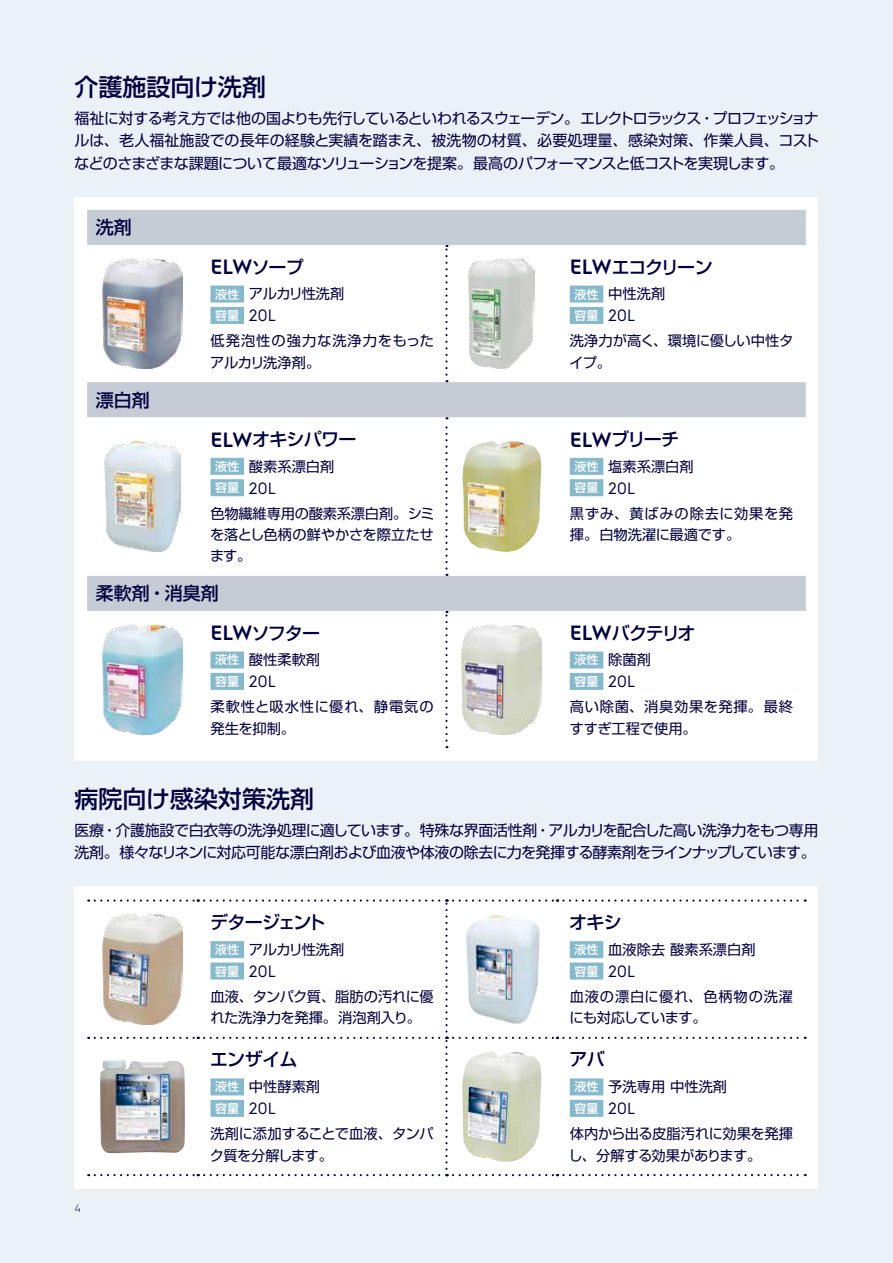
<style>
.page{position:relative;width:893px;height:1263px;background:#eaf2f7}
.page>*{position:absolute;margin:0;border:0;box-sizing:border-box;transform-origin:0 0}
.t1{font:500 24px "Shin Go Pro";color:#00013f}
.t2{font:600 20.7px "Electrolux Sans";color:#00013f}
.t3{font:500 18px "Shin Go Pro";letter-spacing:-.04em;color:#00013f}
.t4{font:500 18px/39.3px "Shin Go Pro";color:#00013f}
.t5{font:500 18px "Shin Go Pro";letter-spacing:-.085em;color:#00013f}
.t6{font:16.35px "Electrolux Sans";color:#00013f}
.t7{font:15px/22.5px "Shin Go Pro";letter-spacing:-.04em;color:#00013f;text-align:justify}
.t8{font:14.25px/21.3px "Shin Go Pro";color:#00013f}
.t9{font:14.25px/21.3px "Shin Go Pro";letter-spacing:-.03em;color:#00013f}
.t10{font:14.25px/21.3px "Shin Go Pro";letter-spacing:-.025em;color:#00013f}
.t11{font:14.25px/21.3px "Shin Go Pro";letter-spacing:.035em;color:#00013f}
.t12{font:14.25px/21.3px "Shin Go Pro";letter-spacing:.04em;color:#00013f}
.t13{font:14.25px/21.3px "Shin Go Pro";letter-spacing:.025em;color:#00013f}
.t14{font:14.25px/21.3px "Shin Go Pro";letter-spacing:.055em;color:#00013f}
.t15{font:14.25px/21.3px "Shin Go Pro";letter-spacing:.05em;color:#00013f}
.t16{font:300 10.5px "Electrolux Sans";color:#00013f}
.s1{font-family:"Shin Go Pro";font-weight:500;font-size:18px}
.s2{font-weight:500;font-size:12px;color:#fff}
.s3{font-family:"Shin Go Pro";font-weight:500;font-size:12px;color:#fff}
.s4{font-family:"Electrolux Sans";font-weight:600;font-size:20.7px}
</style>
<div class="page">
<div style="left:74px;top:197px;width:743px;height:564px;background:#fff"></div>
<svg style="left:87px;top:210px;width:719px;height:401px"></svg>
<svg style="left:445px;top:245px;width:3px;height:137px"></svg>
<svg style="left:445px;top:417px;width:3px;height:159px"></svg>
<svg style="left:445px;top:611px;width:3px;height:137px"></svg>
<img style="left:102px;top:258px;width:80px;height:111px">
<div style="left:210px;top:286px;width:34px;height:17px;background:#87b9cd"></div>
<div style="left:210px;top:307px;width:34px;height:17px;background:#87b9cd"></div>
<img style="left:469px;top:258px;width:66px;height:111px">
<div style="left:570px;top:286px;width:33px;height:17px;background:#87b9cd"></div>
<div style="left:570px;top:307px;width:33px;height:17px;background:#87b9cd"></div>
<img style="left:105px;top:441px;width:75px;height:111px">
<div style="left:210px;top:458px;width:34px;height:17px;background:#87b9cd"></div>
<div style="left:210px;top:479px;width:34px;height:17px;background:#87b9cd"></div>
<img style="left:462px;top:441px;width:79px;height:111px">
<div style="left:570px;top:458px;width:33px;height:17px;background:#87b9cd"></div>
<div style="left:570px;top:479px;width:33px;height:17px;background:#87b9cd"></div>
<img style="left:103px;top:624px;width:79px;height:111px">
<div style="left:210px;top:651px;width:34px;height:17px;background:#87b9cd"></div>
<div style="left:210px;top:673px;width:34px;height:17px;background:#87b9cd"></div>
<img style="left:462px;top:624px;width:80px;height:111px">
<div style="left:570px;top:651px;width:33px;height:17px;background:#87b9cd"></div>
<div style="left:570px;top:673px;width:33px;height:17px;background:#87b9cd"></div>
<div style="left:74px;top:887px;width:743px;height:302px;background:#fff"></div>
<svg style="left:95px;top:899px;width:711px;height:132px"></svg>
<svg style="left:95px;top:1037px;width:711px;height:139px"></svg>
<img style="left:103px;top:914px;width:79px;height:110px">
<div style="left:210px;top:941px;width:34px;height:17px;background:#87b9cd"></div>
<div style="left:210px;top:962px;width:34px;height:17px;background:#87b9cd"></div>
<img style="left:461px;top:914px;width:81px;height:111px">
<div style="left:570px;top:941px;width:33px;height:17px;background:#87b9cd"></div>
<div style="left:570px;top:962px;width:33px;height:17px;background:#87b9cd"></div>
<img style="left:100px;top:1060px;width:85px;height:94px">
<div style="left:210px;top:1078px;width:34px;height:17px;background:#87b9cd"></div>
<div style="left:210px;top:1100px;width:34px;height:17px;background:#87b9cd"></div>
<img style="left:462px;top:1051px;width:80px;height:111px">
<div style="left:570px;top:1078px;width:33px;height:17px;background:#87b9cd"></div>
<div style="left:570px;top:1100px;width:33px;height:17px;background:#87b9cd"></div>
<h1 class="t1" style="left:74px;top:67px;width:193px">介護施設向け洗剤</h1>
<p class="t7" style="left:74px;top:105px;width:746px">福祉に対する考え方では他の国よりも先行しているといわれるスウェーデン。エレクトロラックス・プロフェッショナルは、老人福祉施設での長年の経験と実績を踏まえ、被洗物の材質、必要処理量、感染対策、作業人員、コストなどのさまざまな課題について最適なソリューションを提案。最高のパフォーマンスと低コストを実現します。</p>
<p class="t3" style="left:96px;top:213px;width:37px">洗剤</p>
<p class="t3" style="left:96px;top:385px;width:55px">漂白剤</p>
<h2 class="t2" style="left:210px;top:252px;width:95px">ELW<span class="s1">ソープ</span></h2>
<p class="t9" style="left:215px;top:282px;width:131px"><span class="s2">液性</span> アルカリ性洗剤</p>
<p class="t6" style="left:215px;top:304px;width:62px"><span class="s3">容量</span> 20L</p>
<p class="t14" style="left:210px;top:329px;width:225px">低発泡性の強力な洗浄力をもったアルカリ洗浄剤。</p>
<p class="t3" style="left:210px;top:424px;width:148px"><span class="s4">ELW</span>オキシパワー</p>
<p class="t8" style="left:215px;top:454px;width:121px"><span class="s2">液性</span> 酸素系漂白剤</p>
<p class="t6" style="left:215px;top:476px;width:62px"><span class="s3">容量</span> 20L</p>
<p class="t8" style="left:210px;top:501px;width:226px;text-align:justify">色物繊維専用の酸素系漂白剤。シミを落とし色柄の鮮やかさを際立たせます。</p>
<p class="t4" style="left:210px;top:572px;width:111px;text-indent:-115px">柔軟剤・消臭剤<br><span class="s4">ELW</span>ソフター</p>
<p class="t8" style="left:215px;top:647px;width:106px"><span class="s2">液性</span> 酸性柔軟剤</p>
<p class="t6" style="left:215px;top:670px;width:62px"><span class="s3">容量</span> 20L</p>
<p class="t15" style="left:210px;top:694px;width:225px">柔軟性と吸水性に優れ、静電気の発生を抑制。</p>
<p class="t3" style="left:570px;top:252px;width:144px"><span class="s4">ELW</span>エコクリーン</p>
<p class="t8" style="left:575px;top:282px;width:92px"><span class="s2">液性</span> 中性洗剤</p>
<p class="t6" style="left:575px;top:304px;width:62px"><span class="s3">容量</span> 20L</p>
<p class="t8" style="left:569px;top:329px;width:225px">洗浄力が高く、環境に優しい中性タイプ。</p>
<p class="t3" style="left:570px;top:424px;width:111px"><span class="s4">ELW</span>ブリーチ</p>
<p class="t8" style="left:575px;top:454px;width:121px"><span class="s2">液性</span> 塩素系漂白剤</p>
<p class="t6" style="left:575px;top:476px;width:62px"><span class="s3">容量</span> 20L</p>
<p class="t11" style="left:570px;top:501px;width:225px">黒ずみ、黄ばみの除去に効果を発揮。白物洗濯に最適です。</p>
<p class="t3" style="left:570px;top:618px;width:127px"><span class="s4">ELW</span>バクテリオ</p>
<p class="t8" style="left:575px;top:647px;width:78px"><span class="s2">液性</span> 除菌剤</p>
<p class="t6" style="left:575px;top:670px;width:62px"><span class="s3">容量</span> 20L</p>
<p class="t13" style="left:570px;top:694px;width:225px">高い除菌、消臭効果を発揮。最終すすぎ工程で使用。</p>
<h1 class="t1" style="left:74px;top:779px;width:241px">病院向け感染対策洗剤</h1>
<p class="t7" style="left:74px;top:817px;width:745px">医療・介護施設で白衣等の洗浄処理に適しています。特殊な界面活性剤・アルカリを配合した高い洗浄力をもつ専用洗剤。様々なリネンに対応可能な漂白剤および血液や体液の除去に力を発揮する酵素剤をラインナップしています。</p>
<p class="t16" style="left:74px;top:1201px;width:8px">4</p>
<p class="t5" style="left:210px;top:907px;width:117px">デタージェント</p>
<p class="t9" style="left:215px;top:937px;width:131px"><span class="s2">液性</span> アルカリ性洗剤</p>
<p class="t6" style="left:215px;top:960px;width:62px"><span class="s3">容量</span> 20L</p>
<p class="t8" style="left:210px;top:984px;width:225px">血液、タンパク質、脂肪の汚れに優れた洗浄力を発揮。消泡剤入り。</p>
<p class="t3" style="left:210px;top:1045px;width:89px">エンザイム</p>
<p class="t8" style="left:215px;top:1074px;width:106px"><span class="s2">液性</span> 中性酵素剤</p>
<p class="t6" style="left:215px;top:1097px;width:62px"><span class="s3">容量</span> 20L</p>
<p class="t9" style="left:210px;top:1121px;width:226px">洗剤に添加することで血液、タンパク質を分解します。</p>
<p class="t3" style="left:569px;top:907px;width:54px">オキシ</p>
<p class="t8" style="left:575px;top:937px;width:183px"><span class="s2">液性</span> 血液除去酸素系漂白剤</p>
<p class="t6" style="left:575px;top:960px;width:62px"><span class="s3">容量</span> 20L</p>
<p class="t12" style="left:569px;top:984px;width:225px">血液の漂白に優れ、色柄物の洗濯にも対応しています。</p>
<p class="t3" style="left:569px;top:1045px;width:37px">アバ</p>
<p class="t8" style="left:575px;top:1074px;width:154px"><span class="s2">液性</span> 予洗専用中性洗剤</p>
<p class="t6" style="left:575px;top:1097px;width:62px"><span class="s3">容量</span> 20L</p>
<p class="t10" style="left:568px;top:1121px;width:226px">体内から出る皮脂汚れに効果を発揮し、分解する効果があります。</p>
</div>
